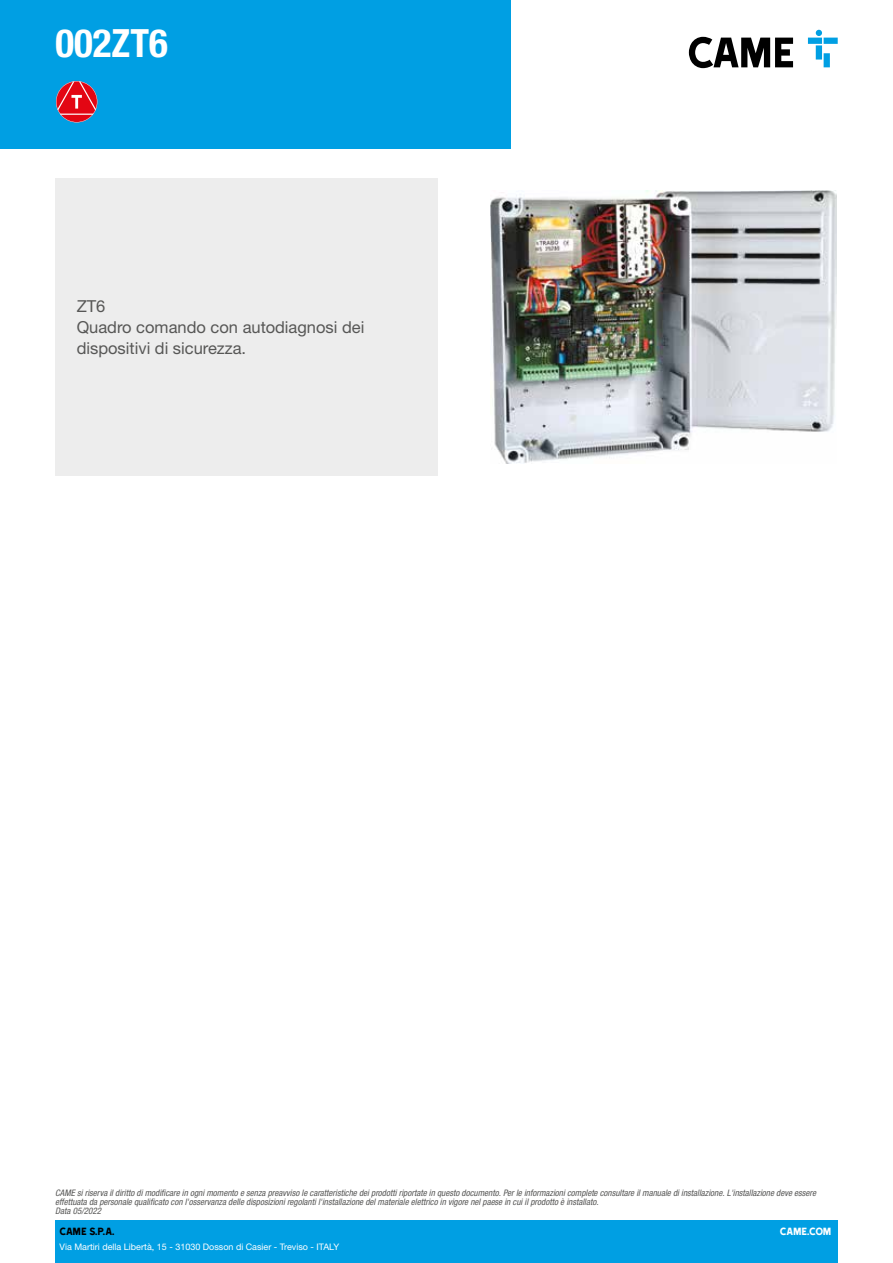
<style>
.page{position:relative;width:893px;height:1263px;background:#fff}
.page>*{position:absolute;margin:0;border:0;box-sizing:border-box;transform-origin:0 0}
.t1{font:700 condensed 39px "Helvetica Neue LTW1 G";color:#fff}
.t2{font:16.5px/21px "Helvetica Neue LTW1 G";color:#575756}
.t3{font:12px "Came Type";color:#000}
.t4{font:12px "Came Type";letter-spacing:-.025em;color:#fff}
.t5{font:italic condensed 9px/9px "Helvetica Neue LTW1 G";color:#575756}
.t6{font:9px "Helvetica Neue LTW1 G";color:#fff}
</style>
<div class="page">
<div style="left:55px;top:1220px;width:783px;height:43px;background:#009fe3"></div>
<div style="left:0;top:0;width:510px;height:149px;background:#009fe3"></div>
<svg style="left:689px;top:37px;width:104px;height:31px"></svg>
<svg style="left:808px;top:30px;width:30px;height:37px"></svg>
<svg style="left:56px;top:81px;width:41px;height:41px"></svg>
<div style="left:55px;top:178px;width:383px;height:298px;background:#ededed"></div>
<img style="left:490px;top:191px;width:347px;height:272px">
<h1 class="t1" style="left:55px;top:20px;width:114px">002ZT6</h1>
<h2 class="t2" style="left:77px;top:295px;width:289px">ZT6<br>Quadro comando con autodiagnosi dei dispositivi di sicurezza.</h2>
<p class="t5" style="left:55px;top:1189px;width:762px">CAME si riserva il diritto di modificare in ogni momento e senza preavviso le caratteristiche dei prodotti riportate in questo documento. Per le informazioni complete consultare il manuale di installazione. L'installazione deve essere effettuata da personale qualificato con l'osservanza delle disposizioni regolanti l'installazione del materiale elettrico in vigore nel paese in cui il prodotto è installato.<br>Data 05/2022</p>
<h3 class="t3" style="left:60px;top:1225px;width:57px">CAME S.P.A.</h3>
<p class="t6" style="left:60px;top:1241px;width:281px">Via Martiri della Libertà, 15 - 31030 Dosson di Casier - Treviso - ITALY</p>
<h3 class="t4" style="left:780px;top:1225px;width:53px">CAME.COM</h3>
</div>
